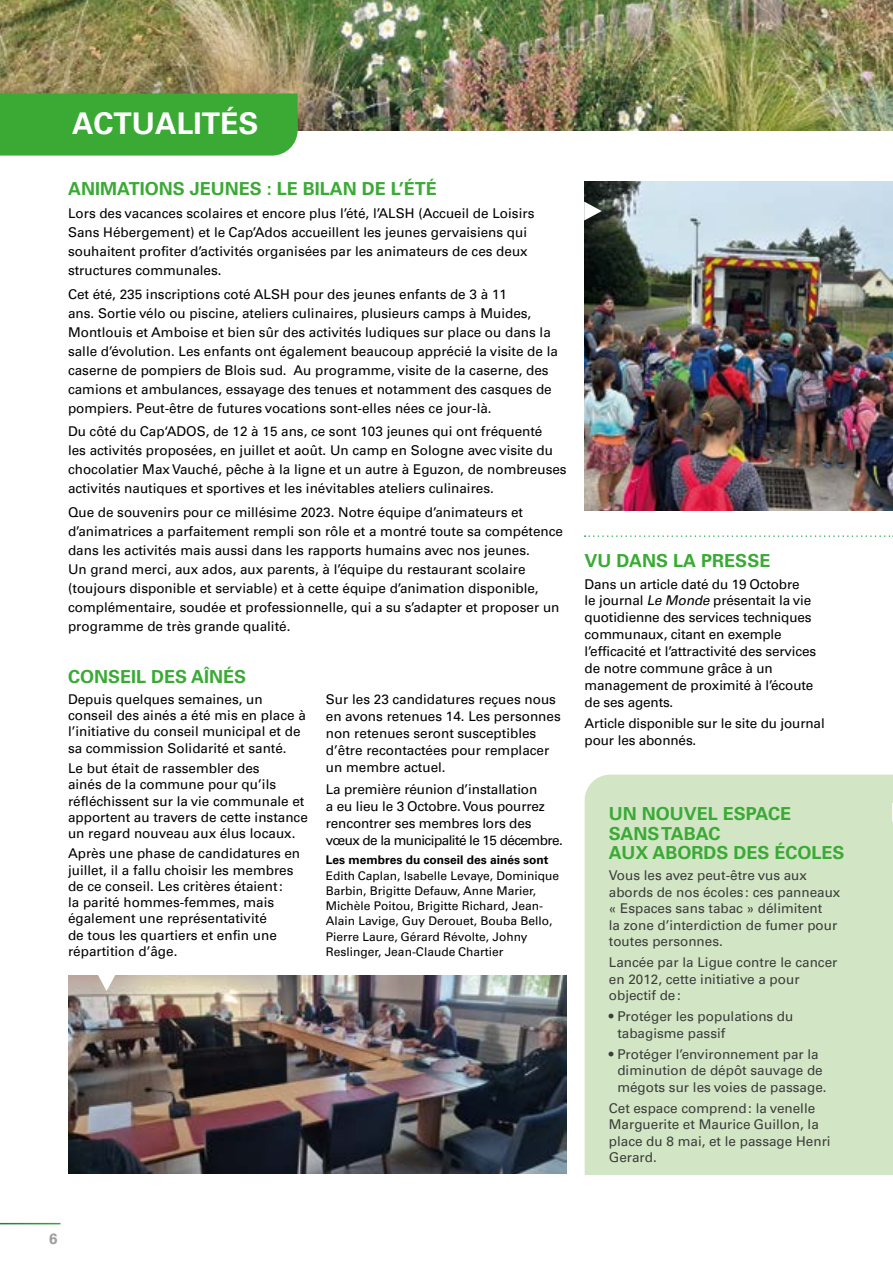
<style>
.page{position:relative;width:893px;height:1263px;background:#fff}
.page>*{position:absolute;margin:0;border:0;box-sizing:border-box;transform-origin:0 0}
.t1{font:700 30px "Univers";color:#fff}
.t2{font:700 18px/19.6px "Univers";color:#3aaa35}
.t3{font:700 15px "Univers";color:#9d9d9c}
.t4{font:13.5px/19px "Univers";color:#000}
.t5{font:13.5px/16.6px "Univers";color:#3c3c3b}
.t6{font:12px/15.3px "Univers";color:#000}
.t7{font:700 12px "Univers";color:#000}
.s1{font-style:italic}
</style>
<div class="page">
<div style="left:585px;top:775px;width:308px;height:400px;background:#d2e6c5"></div>
<img style="left:0;top:0;width:893px;height:130px">
<div style="left:0;top:94px;width:298px;height:62px;background:#3aaa35"></div>
<img style="left:585px;top:182px;width:308px;height:328px">
<img style="left:68px;top:975px;width:499px;height:198px">
<svg style="left:584px;top:202px;width:18px;height:19px"></svg>
<svg style="left:892px;top:803px;width:1px;height:19px"></svg>
<svg style="left:97px;top:975px;width:19px;height:16px"></svg>
<svg style="left:585px;top:535px;width:308px;height:2px"></svg>
<h1 class="t1" style="left:72px;top:106px;width:188px">ACTUALITÉS</h1>
<h2 class="t2" style="left:68px;top:179px;width:370px">ANIMATIONS JEUNES : LE BILAN DE L’ÉTÉ</h2>
<p class="t4" style="left:68px;top:204px;width:468px">Lors des vacances scolaires et encore plus l’été, l’ALSH (Accueil de Loisirs Sans Hébergement) et le Cap’Ados accueillent les jeunes gervaisiens qui souhaitent profiter d’activités organisées par les animateurs de ces deux structures communales.</p>
<p class="t4" style="left:68px;top:284px;width:491px">Cet été, 235 inscriptions coté ALSH pour des jeunes enfants de 3 à 11<br>ans. Sortie vélo ou piscine, ateliers culinaires, plusieurs camps à Muides, Montlouis et Amboise et bien sûr des activités ludiques sur place ou dans la salle d’évolution. Les enfants ont également beaucoup apprécié la visite de la caserne de pompiers de Blois sud. Au programme, visite de la caserne, des camions et ambulances, essayage des tenues et notamment des casques de pompiers. Peut-être de futures vocations sont-elles nées ce jour-là.</p>
<p class="t4" style="left:68px;top:422px;width:500px">Du côté du Cap‘ADOS, de 12 à 15 ans, ce sont 103 jeunes qui ont fréquenté<br>les activités proposées, en juillet et août. Un camp en Sologne avec visite du chocolatier Max Vauché, pêche à la ligne et un autre à Eguzon, de nombreuses activités nautiques et sportives et les inévitables ateliers culinaires.</p>
<p class="t4" style="left:68px;top:502px;width:496px">Que de souvenirs pour ce millésime 2023. Notre équipe d’animateurs et d’animatrices a parfaitement rempli son rôle et a montré toute sa compétence dans les activités mais aussi dans les rapports humains avec nos jeunes.<br>Un grand merci, aux ados, aux parents, à l’équipe du restaurant scolaire (toujours disponible et serviable) et à cette équipe d’animation disponible, complémentaire, soudée et professionnelle, qui a su s’adapter et proposer un programme de très grande qualité.</p>
<h2 class="t2" style="left:68px;top:667px;width:180px">CONSEIL DES AÎNÉS</h2>
<p class="t4" style="left:68px;top:691px;width:239px;line-height:16.2px">Depuis quelques semaines, un conseil des ainés a été mis en place à l’initiative du conseil municipal et de sa commission Solidarité et santé.</p>
<p class="t4" style="left:68px;top:760px;width:241px;line-height:16.2px">Le but était de rassembler des<br>ainés de la commune pour qu’ils réfléchissent sur la vie communale et apportent au travers de cette instance un regard nouveau aux élus locaux.</p>
<p class="t4" style="left:68px;top:845px;width:234px;line-height:16.2px">Après une phase de candidatures en juillet, il a fallu choisir les membres de ce conseil. Les critères étaient:<br>la parité hommes-femmes, mais également une représentativité<br>de tous les quartiers et enfin une répartition d’âge.</p>
<p class="t4" style="left:326px;top:690px;width:236px;line-height:17.1px">Sur les 23 candidatures reçues nous en avons retenues 14. Les personnes non retenues seront susceptibles d’être recontactées pour remplacer un membre actuel.</p>
<p class="t4" style="left:326px;top:780px;width:239px;line-height:17.1px">La première réunion d’installation<br>a eu lieu le 3 Octobre. Vous pourrez rencontrer ses membres lors des vœux de la municipalité le 15 décembre.</p>
<p class="t7" style="left:326px;top:853px;width:224px">Les membres du conseil des ainés sont</p>
<p class="t6" style="left:326px;top:868px;width:235px">Edith Caplan, Isabelle Levaye, Dominique Barbin, Brigitte Defauw, Anne Marier, Michèle Poitou, Brigitte Richard, Jean-Alain Lavige, Guy Derouet, Bouba Bello, Pierre Laure, Gérard Révolte, Johny Reslinger, Jean-Claude Chartier</p>
<h2 class="t2" style="left:585px;top:551px;width:187px">VU DANS LA PRESSE</h2>
<p class="t4" style="left:585px;top:575px;width:233px;line-height:16.8px">Dans un article daté du 19 Octobre<br>le journal <span class="s1">Le Monde</span> présentait la vie quotidienne des services techniques communaux, citant en exemple l’efficacité et l’attractivité des services de notre commune grâce à un management de proximité à l’écoute de ses agents.</p>
<p class="t4" style="left:585px;top:714px;width:242px;line-height:16.8px">Article disponible sur le site du journal pour les abonnés.</p>
<h2 class="t2" style="left:609px;top:804px;width:237px">UN NOUVEL ESPACE<br>SANS TABAC<br>AUX ABORDS DES ÉCOLES</h2>
<p class="t5" style="left:609px;top:867px;width:233px">Vous les avez peut-être vus aux abords de nos écoles: ces panneaux « Espaces sans tabac » délimitent<br>la zone d’interdiction de fumer pour toutes personnes.</p>
<p class="t5" style="left:609px;top:954px;width:230px">Lancée par la Ligue contre le cancer en 2012, cette initiative a pour objectif de:</p>
<p class="t5" style="left:617px;top:1008px;width:178px;text-indent:-8px">• Protéger les populations du tabagisme passif</p>
<p class="t5" style="left:617px;top:1045px;width:211px;text-indent:-8px">• Protéger l’environnement par la diminution de dépôt sauvage de mégots sur les voies de passage.</p>
<p class="t5" style="left:609px;top:1099px;width:223px">Cet espace comprend: la venelle<br>Marguerite et Maurice Guillon, la place du 8 mai, et le passage Henri<br>Gerard.</p>
<p class="t3" style="left:49px;top:1230px;width:10px">6</p>
</div>
